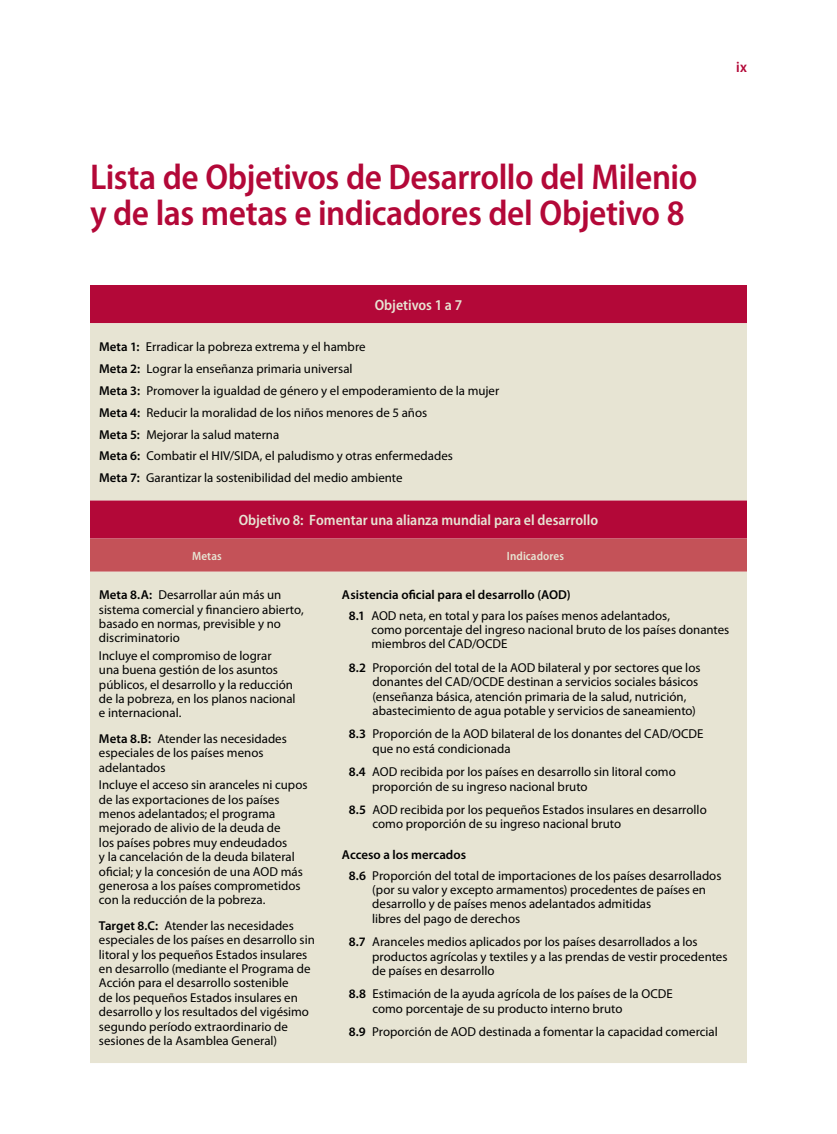
<style>
.page{position:relative;width:837px;height:1134px;background:#fff}
.page>*{position:absolute;margin:0;border:0;box-sizing:border-box;transform-origin:0 0}
.t1{font:600 semi-condensed 36px/36px "Myriad Pro";letter-spacing:-.015em;color:#b30838}
.t2{font:600 semi-condensed 15px "Myriad Pro";color:#e7e4d3}
.t3{font:600 semi-condensed 15px "Myriad Pro";color:#b30838}
.t4{font:12.9px/14.4px "Myriad Pro";color:#000}
.t5{font:600 semi-condensed 12px "Myriad Pro";letter-spacing:.005em;color:#e7e4d3}
.s1{font-weight:600}
</style>
<div class="page">
<div style="left:90px;top:285px;width:657px;height:38px;background:#b30838"></div>
<div style="left:90px;top:323px;width:657px;height:740px;background:#e7e4d3"></div>
<div style="left:90px;top:539px;width:657px;height:33px;background:#c45258"></div>
<p class="t3" style="left:736px;top:59px;width:12px">ix</p>
<h1 class="t1" style="left:90px;top:160px;width:609px">Lista de Objetivos de Desarrollo del Milenio y de las metas e indicadores del Objetivo 8</h1>
<p class="t2" style="left:375px;top:296px;width:89px">Objetivos 1 a 7</p>
<p class="t4" style="left:99px;top:335px;width:402px;line-height:21.9px"><span class="s1">Meta 1:</span> Erradicar la pobreza extrema y el hambre<br><span class="s1">Meta 2:</span> Lograr la enseñanza primaria universal<br><span class="s1">Meta 3:</span> Promover la igualdad de género y el empoderamiento de la mujer <span class="s1">Meta 4:</span> Reducir la moralidad de los niños menores de 5 años<br><span class="s1">Meta 5:</span> Mejorar la salud materna<br><span class="s1">Meta 6:</span> Combatir el HIV/SIDA, el paludismo y otras enfermedades<br><span class="s1">Meta 7:</span> Garantizar la sostenibilidad del medio ambiente</p>
<p class="t2" style="left:239px;top:512px;width:361px">Objetivo 8: Fomentar una alianza mundial para el desarrollo</p>
<p class="t5" style="left:192px;top:549px;width:31px">Metas</p>
<p class="t5" style="left:507px;top:549px;width:59px">Indicadores</p>
<p class="t4" style="left:99px;top:588px;width:206px"><span class="s1">Meta 8.A:</span> Desarrollar aún más un sistema comercial y financiero abierto, basado en normas, previsible y no discriminatorio</p>
<p class="t4" style="left:99px;top:648px;width:198px">Incluye el compromiso de lograr<br>una buena gestión de los asuntos públicos, el desarrollo y la reducción de la pobreza, en los planos nacional e internacional.</p>
<p class="t4" style="left:99px;top:731px;width:189px"><span class="s1">Meta 8.B:</span> Atender las necesidades especiales de los países menos adelantados</p>
<p class="t4" style="left:99px;top:777px;width:210px">Incluye el acceso sin aranceles ni cupos de las exportaciones de los países menos adelantados; el programa mejorado de alivio de la deuda de<br>los países pobres muy endeudados<br>y la cancelación de la deuda bilateral oficial; y la concesión de una AOD más generosa a los países comprometidos con la reducción de la pobreza.</p>
<p class="t4" style="left:99px;top:918px;width:217px"><span class="s1">Target 8.C:</span> Atender las necesidades especiales de los países en desarrollo sin litoral y los pequeños Estados insulares en desarrollo (mediante el Programa de Acción para el desarrollo sostenible<br>de los pequeños Estados insulares en desarrollo y los resultados del vigésimo segundo período extraordinario de sesiones de la Asamblea General)</p>
<p class="t4" style="left:349px;top:584px;width:323px;line-height:20.4px;text-indent:-7px"><span class="s1">Asistencia oficial para el desarrollo (AOD)<br>8.1</span> AOD neta, en total y para los países menos adelantados,</p>
<p class="t4" style="left:371px;top:622px;width:359px">como porcentaje del ingreso nacional bruto de los países donantes miembros del CAD/OCDE</p>
<p class="t4" style="left:373px;top:660px;width:330px;text-indent:-24px"><span class="s1">8.2</span> Proporción del total de la AOD bilateral y por sectores que los donantes del CAD/OCDE destinan a servicios sociales básicos (enseñanza básica, atención primaria de la salud, nutrición, abastecimiento de agua potable y servicios de saneamiento)</p>
<p class="t4" style="left:373px;top:727px;width:333px;text-indent:-24px"><span class="s1">8.3</span> Proporción de la AOD bilateral de los donantes del CAD/OCDE que no está condicionada</p>
<p class="t4" style="left:372px;top:764px;width:305px;text-indent:-23px"><span class="s1">8.4</span> AOD recibida por los países en desarrollo sin litoral como proporción de su ingreso nacional bruto</p>
<p class="t4" style="left:373px;top:802px;width:336px;text-indent:-24px"><span class="s1">8.5</span> AOD recibida por los pequeños Estados insulares en desarrollo como proporción de su ingreso nacional bruto</p>
<p class="t4" style="left:349px;top:845px;width:374px;line-height:20.4px;text-indent:-7px"><span class="s1">Acceso a los mercados<br>8.6</span> Proporción del total de importaciones de los países desarrollados</p>
<p class="t4" style="left:372px;top:882px;width:335px">(por su valor y excepto armamentos) procedentes de países en desarrollo y de países menos adelantados admitidas<br>libres del pago de derechos</p>
<p class="t4" style="left:372px;top:934px;width:357px;text-indent:-23px"><span class="s1">8.7</span> Aranceles medios aplicados por los países desarrollados a los productos agrícolas y textiles y a las prendas de vestir procedentes de países en desarrollo</p>
<p class="t4" style="left:372px;top:987px;width:302px;text-indent:-24px"><span class="s1">8.8</span> Estimación de la ayuda agrícola de los países de la OCDE como porcentaje de su producto interno bruto</p>
<p class="t4" style="left:349px;top:1024px;width:371px"><span class="s1">8.9</span> Proporción de AOD destinada a fomentar la capacidad comercial</p>
</div>
